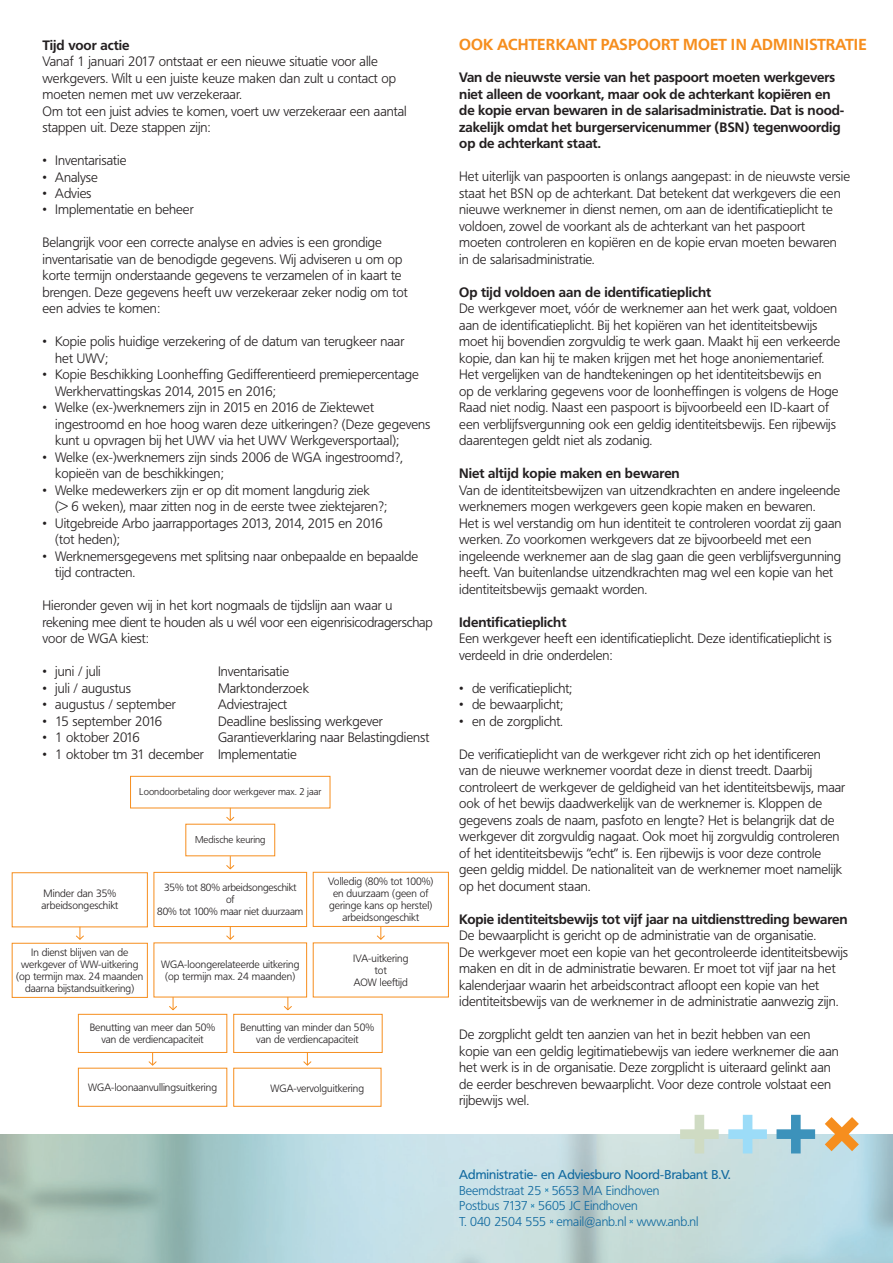
<style>
.page{position:relative;width:893px;height:1263px;background:#fff}
.page>*{position:absolute;margin:0;border:0;box-sizing:border-box;transform-origin:0 0}
.t1{font:700 15.75px "Frutiger BQ";letter-spacing:.01em;color:#f68e1e}
.t2{font:300 13.5px/16.5px "Frutiger BQ";color:#231f20}
.t3{font:700 13.5px/16.5px "Frutiger BQ";letter-spacing:-.005em;color:#231f20}
.t4{font:300 12.75px/15.8px "Frutiger BQ";color:#10699f}
.t5{font:12.75px "Frutiger BQ";color:#10699f}
.t6{font:300 10.5px/12px "Frutiger BQ";color:#231f20;text-align:center}
.t7{font:300 10.35px/12px "Frutiger BQ";letter-spacing:-.01em;color:#231f20;text-align:center}
.t8{font:300 9.75px "Frutiger BQ";color:#231f20}
</style>
<div class="page">
<svg style="left:545px;top:1188px;width:4px;height:4px"></svg>
<svg style="left:531px;top:1204px;width:3px;height:4px"></svg>
<svg style="left:629px;top:1220px;width:4px;height:3px"></svg>
<div style="left:78px;top:1014px;width:149px;height:39px;border:1px solid #f68e1e"></div>
<div style="left:234px;top:1014px;width:148px;height:39px;border:1px solid #f68e1e"></div>
<div style="left:12px;top:943px;width:136px;height:54px;border:1px solid #f68e1e"></div>
<div style="left:313px;top:872px;width:136px;height:55px;border:1px solid #f68e1e"></div>
<div style="left:154px;top:872px;width:153px;height:55px;border:1px solid #f68e1e"></div>
<div style="left:12px;top:872px;width:136px;height:55px;border:1px solid #f68e1e"></div>
<div style="left:130px;top:776px;width:200px;height:32px;border:1px solid #f68e1e"></div>
<svg style="left:226px;top:808px;width:9px;height:13px"></svg>
<svg style="left:226px;top:856px;width:9px;height:14px"></svg>
<svg style="left:226px;top:927px;width:9px;height:13px"></svg>
<svg style="left:377px;top:927px;width:8px;height:13px"></svg>
<svg style="left:283px;top:997px;width:9px;height:14px"></svg>
<svg style="left:303px;top:1053px;width:9px;height:13px"></svg>
<svg style="left:75px;top:927px;width:9px;height:13px"></svg>
<svg style="left:168px;top:997px;width:10px;height:14px"></svg>
<svg style="left:148px;top:1053px;width:9px;height:13px"></svg>
<svg style="left:776px;top:1115px;width:39px;height:38px"></svg>
<svg style="left:680px;top:1115px;width:39px;height:38px"></svg>
<svg style="left:825px;top:1117px;width:34px;height:34px"></svg>
<svg style="left:728px;top:1115px;width:39px;height:38px"></svg>
<p class="t3" style="left:43px;top:37px;width:88px">Tijd voor actie</p>
<p class="t2" style="left:43px;top:53px;width:366px">Vanaf 1 januari 2017 ontstaat er een nieuwe situatie voor alle werkgevers. Wilt u een juiste keuze maken dan zult u contact op moeten nemen met uw verzekeraar.<br>Om tot een juist advies te komen, voert uw verzekeraar een aantal stappen uit. Deze stappen zijn:</p>
<p class="t2" style="left:43px;top:152px;width:85px">• Inventarisatie</p>
<p class="t2" style="left:43px;top:169px;width:57px">• Analyse</p>
<p class="t2" style="left:43px;top:185px;width:51px">• Advies</p>
<p class="t2" style="left:43px;top:202px;width:153px">• Implementatie en beheer</p>
<p class="t2" style="left:43px;top:235px;width:367px">Belangrijk voor een correcte analyse en advies is een grondige inventarisatie van de benodigde gegevens. Wij adviseren u om op korte termijn onderstaande gegevens te verzamelen of in kaart te brengen. Deze gegevens heeft uw verzekeraar zeker nodig om tot een advies te komen:</p>
<p class="t2" style="left:55px;top:334px;width:351px;text-indent:-13px">• Kopie polis huidige verzekering of de datum van terugkeer naar het UWV;</p>
<p class="t2" style="left:55px;top:367px;width:365px;text-indent:-13px">• Kopie Beschikking Loonheffing Gedifferentieerd premiepercentage<br>Werkhervattingskas 2014, 2015 en 2016;</p>
<p class="t2" style="left:55px;top:400px;width:377px;text-indent:-13px">• Welke (ex-)werknemers zijn in 2015 en 2016 de Ziektewet ingestroomd en hoe hoog waren deze uitkeringen? (Deze gegevens kunt u opvragen bij het UWV via het UWV Werkgeversportaal);</p>
<p class="t2" style="left:55px;top:449px;width:349px;text-indent:-13px">• Welke (ex-)werknemers zijn sinds 2006 de WGA ingestroomd?, kopieën van de beschikkingen;</p>
<p class="t2" style="left:55px;top:482px;width:333px;text-indent:-13px">• Welke medewerkers zijn er op dit moment langdurig ziek<br>(&gt; 6 weken), maar zitten nog in de eerste twee ziektejaren?;</p>
<p class="t2" style="left:55px;top:515px;width:329px;text-indent:-13px">• Uitgebreide Arbo jaarrapportages 2013, 2014, 2015 en 2016 (tot heden);</p>
<p class="t2" style="left:55px;top:548px;width:364px;text-indent:-13px">• Werknemersgegevens met splitsing naar onbepaalde en bepaalde tijd contracten.</p>
<p class="t2" style="left:43px;top:598px;width:392px">Hieronder geven wij in het kort nogmaals de tijdslijn aan waar u rekening mee dient te houden als u wél voor een eigenrisicodragerschap voor de WGA kiest:</p>
<p class="t2" style="left:43px;top:664px;width:60px">• juni / juli</p>
<p class="t2" style="left:218px;top:664px;width:73px">Inventarisatie</p>
<p class="t2" style="left:43px;top:680px;width:90px">• juli / augustus</p>
<p class="t2" style="left:218px;top:680px;width:92px">Marktonderzoek</p>
<p class="t2" style="left:43px;top:697px;width:135px">• augustus / september</p>
<p class="t2" style="left:218px;top:697px;width:71px">Adviestraject</p>
<p class="t2" style="left:43px;top:713px;width:121px">• 15 september 2016</p>
<p class="t2" style="left:218px;top:713px;width:166px">Deadline beslissing werkgever</p>
<p class="t2" style="left:43px;top:730px;width:99px">• 1 oktober 2016</p>
<p class="t2" style="left:218px;top:730px;width:213px">Garantieverklaring naar Belastingdienst</p>
<p class="t2" style="left:43px;top:746px;width:256px">• 1 oktober tm 31 december Implementatie</p>
<p class="t8" style="left:139px;top:786px;width:184px">Loondoorbetaling door werkgever max. 2 jaar</p>
<p class="t8" style="left:195px;top:834px;width:72px">Medische keuring</p>
<p class="t7" style="left:157px;top:882px;width:148px">35% tot 80% arbeidsongeschikt<br>of<br>80% tot 100% maar niet duurzaam</p>
<p class="t6" style="left:328px;top:876px;width:107px">Volledig (80% tot 100%) en duurzaam (geen of geringe kans op herstel) arbeidsongeschikt</p>
<p class="t6" style="left:42px;top:888px;width:78px;text-align:left">Minder dan 35% arbeidsongeschikt</p>
<p class="t6" style="left:16px;top:946px;width:129px">In dienst blijven van de werkgever of WW-uitkering (op termijn max. 24 maanden daarna bijstandsuitkering)</p>
<p class="t6" style="left:353px;top:952px;width:57px">IVA-uitkering tot<br>AOW leeftijd</p>
<p class="t6" style="left:161px;top:958px;width:140px">WGA-loongerelateerde uitkering (op termijn max. 24 maanden)</p>
<p class="t6" style="left:90px;top:1022px;width:127px">Benutting van meer dan 50% van de verdiencapaciteit</p>
<p class="t6" style="left:88px;top:1081px;width:130px">WGA-loonaanvullingsuitkering</p>
<p class="t6" style="left:241px;top:1021px;width:135px">Benutting van minder dan 50% van de verdiencapaciteit</p>
<p class="t6" style="left:271px;top:1082px;width:95px">WGA-vervolguitkering</p>
<p class="t1" style="left:459px;top:35px;width:409px">OOK ACHTERKANT PASPOORT MOET IN ADMINISTRATIE</p>
<p class="t3" style="left:459px;top:69px;width:387px">Van de nieuwste versie van het paspoort moeten werkgevers niet alleen de voorkant, maar ook de achterkant kopiëren en de kopie ervan bewaren in de salarisadministratie. Dat is nood&shy;zakelijk omdat het burgerservicenummer (BSN) tegenwoordig op de achterkant staat.</p>
<p class="t2" style="left:459px;top:169px;width:392px">Het uiterlijk van paspoorten is onlangs aangepast: in de nieuwste versie staat het BSN op de achterkant. Dat betekent dat werkgevers die een nieuwe werknemer in dienst nemen, om aan de identificatieplicht te voldoen, zowel de voorkant als de achterkant van het paspoort moeten controleren en kopiëren en de kopie ervan moeten bewaren<br>in de salarisadministratie.</p>
<p class="t3" style="left:459px;top:284px;width:254px">Op tijd voldoen aan de identificatieplicht</p>
<p class="t2" style="left:459px;top:301px;width:383px">De werkgever moet, vóór de werknemer aan het werk gaat, voldoen aan de identificatieplicht. Bij het kopiëren van het identiteitsbewijs moet hij bovendien zorgvuldig te werk gaan. Maakt hij een verkeerde kopie, dan kan hij te maken krijgen met het hoge anoniementarief.<br>Het vergelijken van de handtekeningen op het identiteitsbewijs en<br>op de verklaring gegevens voor de loonheffingen is volgens de Hoge Raad niet nodig. Naast een paspoort is bijvoorbeeld een ID-kaart of een verblijfsvergunning ook een geldig identiteitsbewijs. Een rijbewijs daarentegen geldt niet als zodanig.</p>
<p class="t3" style="left:459px;top:465px;width:222px">Niet altijd kopie maken en bewaren</p>
<p class="t2" style="left:459px;top:482px;width:384px">Van de identiteitsbewijzen van uitzendkrachten en andere ingeleende werknemers mogen werkgevers geen kopie maken en bewaren.<br>Het is wel verstandig om hun identiteit te controleren voordat zij gaan werken. Zo voorkomen werkgevers dat ze bijvoorbeeld met een ingeleende werknemer aan de slag gaan die geen verblijfsvergunning heeft. Van buitenlandse uitzendkrachten mag wel een kopie van het identiteitsbewijs gemaakt worden.</p>
<p class="t3" style="left:459px;top:614px;width:109px">Identificatieplicht</p>
<p class="t2" style="left:459px;top:631px;width:374px">Een werkgever heeft een identificatieplicht. Deze identificatieplicht is verdeeld in drie onderdelen:</p>
<p class="t2" style="left:459px;top:680px;width:114px">• de verificatieplicht;</p>
<p class="t2" style="left:459px;top:697px;width:105px">• de bewaarplicht;</p>
<p class="t2" style="left:459px;top:713px;width:105px">• en de zorgplicht.</p>
<p class="t2" style="left:459px;top:746px;width:387px">De verificatieplicht van de werkgever richt zich op het identificeren<br>van de nieuwe werknemer voordat deze in dienst treedt. Daarbij controleert de werkgever de geldigheid van het identiteitsbewijs, maar ook of het bewijs daadwerkelijk van de werknemer is. Kloppen de gegevens zoals de naam, pasfoto en lengte? Het is belangrijk dat de werkgever dit zorgvuldig nagaat. Ook moet hij zorgvuldig controleren of het identiteitsbewijs “echt” is. Een rijbewijs is voor deze controle geen geldig middel. De nationaliteit van de werknemer moet namelijk op het document staan.</p>
<p class="t3" style="left:459px;top:911px;width:390px">Kopie identiteitsbewijs tot vijf jaar na uitdiensttreding bewaren</p>
<p class="t2" style="left:459px;top:927px;width:391px">De bewaarplicht is gericht op de administratie van de organisatie.<br>De werkgever moet een kopie van het gecontroleerde identiteitsbewijs maken en dit in de administratie bewaren. Er moet tot vijf jaar na het kalenderjaar waarin het arbeidscontract afloopt een kopie van het identiteitsbewijs van de werknemer in de administratie aanwezig zijn.</p>
<p class="t2" style="left:459px;top:1026px;width:381px">De zorgplicht geldt ten aanzien van het in bezit hebben van een kopie van een geldig legitimatiebewijs van iedere werknemer die aan het werk is in de organisatie. Deze zorgplicht is uiteraard gelinkt aan de eerder beschreven bewaarplicht. Voor deze controle volstaat een rijbewijs wel.</p>
<p class="t5" style="left:459px;top:1167px;width:273px">Administratie- en Adviesburo Noord-Brabant B.V.</p>
<p class="t4" style="left:459px;top:1182px;width:241px">Beemdstraat 25 5653 MA Eindhoven<br>Postbus 7137 5605 JC Eindhoven<br>T. 040 2504 555 email@anb.nl www.anb.nl</p>
</div>
